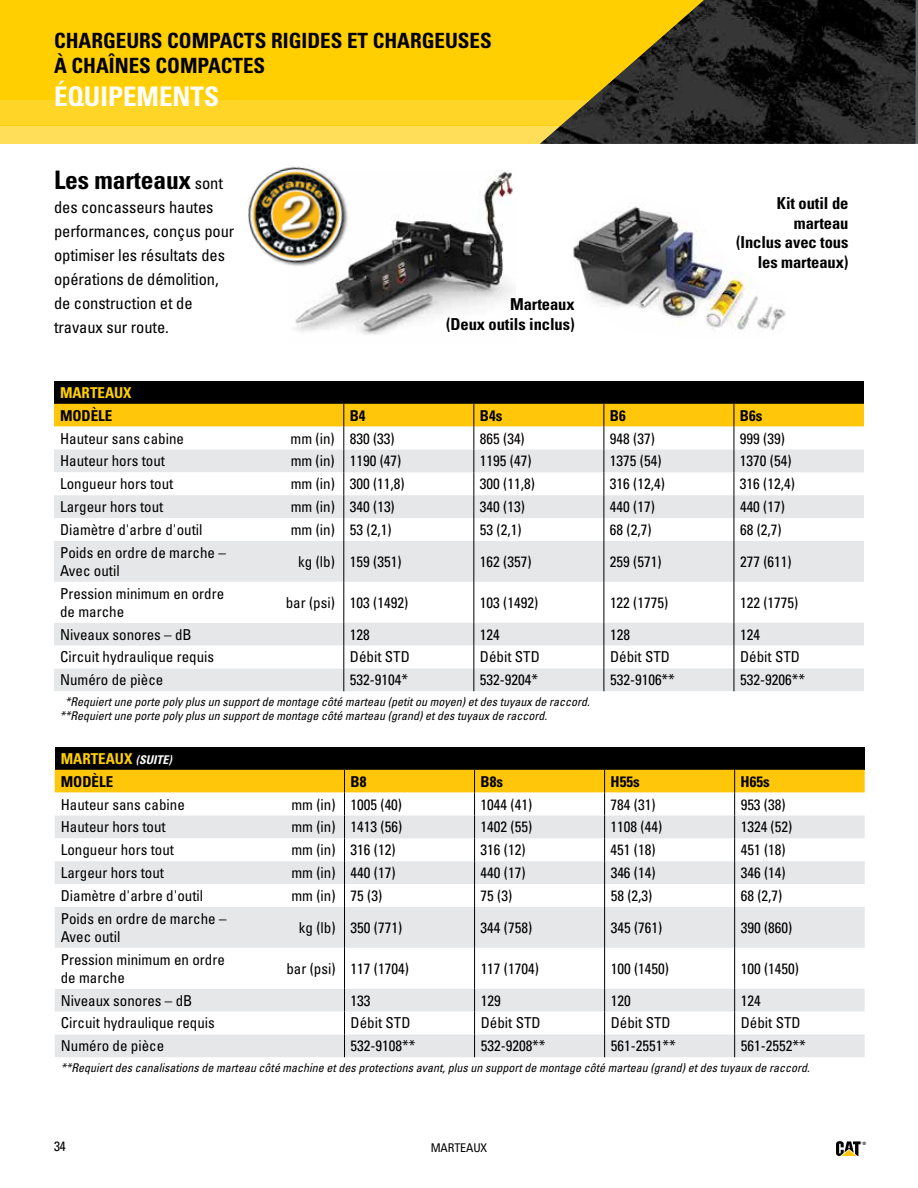
<style>
.page{position:relative;width:918px;height:1188px;background:#fff}
.page>*{position:absolute;margin:0;border:0;box-sizing:border-box;transform-origin:0 0}
.t1{font:700 condensed 27px "Univers LT Std";color:#fff}
.t2{font:700 condensed 25.5px "Univers LT Std";letter-spacing:-.005em;color:#000}
.t3{font:700 condensed 21px/25.2px "Univers LT Std";color:#000}
.t4{font:condensed 16.5px/24px "Univers LT Std";letter-spacing:-.005em;color:#000}
.t5{font:700 condensed 16.5px/19.8px "Univers LT Std";letter-spacing:-.005em;color:#000;text-align:right}
.t6{font:condensed 15px/18px "Univers LT Std";color:#000}
.t7{font:700 condensed 15px/22.8px "Univers LT Std";color:#ffcf01}
.t8{font:700 condensed 15px "Univers LT Std";color:#000}
.t9{font:condensed 13.5px "Univers LT Std";color:#000}
.t10{font:italic condensed 12px/14.4px "Univers LT Std";color:#000}
.t11{font:condensed 12px "Univers LT Std";letter-spacing:-.01em;color:#000}
.t12{font:700 condensed 4.5px "Univers LT Std";color:#000}
.s1{font-weight:400;font-size:16.5px}
.s2{font-style:italic;font-size:12px;color:#fff}
.s3{color:#000}
</style>
<div class="page">
<div style="left:0;top:0;width:904px;height:99px;background:#ffcf01"></div>
<div style="left:0;top:99px;width:904px;height:26px;background:#ffd627"></div>
<div style="left:0;top:125px;width:904px;height:19px;background:#ffdf5a"></div>
<img style="left:540px;top:0;width:376px;height:144px">
<svg style="left:836px;top:1141px;width:25px;height:15px"></svg>
<img style="left:295px;top:170px;width:218px;height:165px">
<div style="left:54px;top:381px;width:810px;height:23px;background:#000"></div>
<svg style="left:54px;top:404px;width:810px;height:287px"></svg>
<div style="left:55px;top:747px;width:810px;height:23px;background:#000"></div>
<svg style="left:55px;top:770px;width:810px;height:287px"></svg>
<img style="left:573px;top:206px;width:213px;height:125px">
<img style="left:245px;top:166px;width:114px;height:114px">
<h3 class="t3" style="left:54px;top:28px;width:439px">CHARGEURS COMPACTS RIGIDES ET CHARGEUSES<br>À CHAÎNES COMPACTES</h3>
<h1 class="t1" style="left:54px;top:80px;width:167px">ÉQUIPEMENTS</h1>
<h2 class="t2" style="left:54px;top:165px;width:171px">Les marteaux <span class="s1">sont</span></h2>
<p class="t4" style="left:54px;top:195px;width:182px">des concasseurs hautes performances, conçus pour optimiser les résultats des opérations de démolition, de construction et de travaux sur route.</p>
<p class="t5" style="left:446px;top:294px;width:130px">Marteaux<br>(Deux outils inclus)</p>
<p class="t5" style="left:736px;top:193px;width:114px">Kit outil de marteau<br>(Inclus avec tous les marteaux)</p>
<p class="t7" style="left:60px;top:381px;width:73px">MARTEAUX</p>
<p class="t8" style="left:60px;top:406px;width:54px">MODÈLE</p>
<p class="t8" style="left:350px;top:406px;width:17px">B4</p>
<p class="t8" style="left:480px;top:406px;width:24px">B4s</p>
<p class="t8" style="left:610px;top:406px;width:17px">B6</p>
<p class="t8" style="left:740px;top:406px;width:24px">B6s</p>
<p class="t6" style="left:60px;top:429px;width:126px">Hauteur sans cabine</p>
<p class="t6" style="left:291px;top:429px;width:106px">mm (in) 830 (33)</p>
<p class="t6" style="left:480px;top:429px;width:46px">865 (34)</p>
<p class="t6" style="left:610px;top:429px;width:46px">948 (37)</p>
<p class="t6" style="left:740px;top:429px;width:46px">999 (39)</p>
<p class="t6" style="left:60px;top:452px;width:106px">Hauteur hors tout</p>
<p class="t6" style="left:291px;top:452px;width:112px">mm (in) 1190 (47)</p>
<p class="t6" style="left:480px;top:452px;width:53px">1195 (47)</p>
<p class="t6" style="left:610px;top:452px;width:53px">1375 (54)</p>
<p class="t6" style="left:740px;top:452px;width:53px">1370 (54)</p>
<p class="t6" style="left:60px;top:475px;width:115px">Longueur hors tout</p>
<p class="t6" style="left:291px;top:475px;width:116px">mm (in) 300 (11,8)</p>
<p class="t6" style="left:480px;top:475px;width:56px">300 (11,8)</p>
<p class="t6" style="left:610px;top:475px;width:56px">316 (12,4)</p>
<p class="t6" style="left:740px;top:475px;width:56px">316 (12,4)</p>
<p class="t6" style="left:60px;top:498px;width:105px">Largeur hors tout</p>
<p class="t6" style="left:291px;top:498px;width:106px">mm (in) 340 (13)</p>
<p class="t6" style="left:480px;top:498px;width:46px">340 (13)</p>
<p class="t6" style="left:610px;top:498px;width:46px">440 (17)</p>
<p class="t6" style="left:740px;top:498px;width:46px">440 (17)</p>
<p class="t6" style="left:60px;top:520px;width:144px">Diamètre d'arbre d'outil</p>
<p class="t6" style="left:291px;top:520px;width:102px">mm (in) 53 (2,1)</p>
<p class="t6" style="left:480px;top:520px;width:43px">53 (2,1)</p>
<p class="t6" style="left:610px;top:520px;width:43px">68 (2,7)</p>
<p class="t6" style="left:740px;top:520px;width:43px">68 (2,7)</p>
<p class="t6" style="left:60px;top:543px;width:167px">Poids en ordre de marche –<br>Avec outil</p>
<p class="t6" style="left:298px;top:552px;width:105px">kg (lb) 159 (351)</p>
<p class="t6" style="left:480px;top:552px;width:53px">162 (357)</p>
<p class="t6" style="left:610px;top:552px;width:53px">259 (571)</p>
<p class="t6" style="left:740px;top:552px;width:53px">277 (611)</p>
<p class="t6" style="left:60px;top:584px;width:166px">Pression minimum en ordre de marche</p>
<p class="t6" style="left:286px;top:593px;width:124px">bar (psi) 103 (1492)</p>
<p class="t6" style="left:480px;top:593px;width:60px">103 (1492)</p>
<p class="t6" style="left:610px;top:593px;width:60px">122 (1775)</p>
<p class="t6" style="left:740px;top:593px;width:60px">122 (1775)</p>
<p class="t6" style="left:60px;top:625px;width:133px">Niveaux sonores – dB</p>
<p class="t6" style="left:350px;top:625px;width:21px">128</p>
<p class="t6" style="left:480px;top:625px;width:21px">124</p>
<p class="t6" style="left:610px;top:625px;width:21px">128</p>
<p class="t6" style="left:740px;top:625px;width:21px">124</p>
<p class="t6" style="left:60px;top:648px;width:156px">Circuit hydraulique requis</p>
<p class="t6" style="left:350px;top:648px;width:62px">Débit STD</p>
<p class="t6" style="left:480px;top:648px;width:62px">Débit STD</p>
<p class="t6" style="left:610px;top:648px;width:61px">Débit STD</p>
<p class="t6" style="left:740px;top:648px;width:62px">Débit STD</p>
<p class="t6" style="left:60px;top:671px;width:105px">Numéro de pièce</p>
<p class="t6" style="left:350px;top:671px;width:60px">532-9104*</p>
<p class="t6" style="left:480px;top:671px;width:60px">532-9204*</p>
<p class="t6" style="left:610px;top:671px;width:66px">532-9106**</p>
<p class="t6" style="left:740px;top:671px;width:66px">532-9206**</p>
<p class="t10" style="left:60px;top:694px;width:531px;text-indent:5px">*Requiert une porte poly plus un support de montage côté marteau (petit ou moyen) et des tuyaux de raccord. **Requiert une porte poly plus un support de montage côté marteau (grand) et des tuyaux de raccord.</p>
<p class="t7" style="left:61px;top:747px;width:113px">MARTEAUX <span class="s2">(SUITE)<br></span><span class="s3">MODÈLE</span></p>
<p class="t8" style="left:351px;top:772px;width:17px">B8</p>
<p class="t8" style="left:481px;top:772px;width:24px">B8s</p>
<p class="t8" style="left:611px;top:772px;width:31px">H55s</p>
<p class="t8" style="left:741px;top:772px;width:31px">H65s</p>
<p class="t6" style="left:61px;top:795px;width:126px">Hauteur sans cabine</p>
<p class="t6" style="left:291px;top:795px;width:112px">mm (in) 1005 (40)</p>
<p class="t6" style="left:481px;top:795px;width:53px">1044 (41)</p>
<p class="t6" style="left:611px;top:795px;width:46px">784 (31)</p>
<p class="t6" style="left:741px;top:795px;width:46px">953 (38)</p>
<p class="t6" style="left:61px;top:818px;width:106px">Hauteur hors tout</p>
<p class="t6" style="left:291px;top:818px;width:112px">mm (in) 1413 (56)</p>
<p class="t6" style="left:481px;top:818px;width:53px">1402 (55)</p>
<p class="t6" style="left:611px;top:818px;width:53px">1108 (44)</p>
<p class="t6" style="left:741px;top:818px;width:53px">1324 (52)</p>
<p class="t6" style="left:61px;top:841px;width:115px">Longueur hors tout</p>
<p class="t6" style="left:291px;top:841px;width:106px">mm (in) 316 (12)</p>
<p class="t6" style="left:481px;top:841px;width:46px">316 (12)</p>
<p class="t6" style="left:611px;top:841px;width:46px">451 (18)</p>
<p class="t6" style="left:741px;top:841px;width:46px">451 (18)</p>
<p class="t6" style="left:61px;top:864px;width:105px">Largeur hors tout</p>
<p class="t6" style="left:291px;top:864px;width:106px">mm (in) 440 (17)</p>
<p class="t6" style="left:481px;top:864px;width:46px">440 (17)</p>
<p class="t6" style="left:611px;top:864px;width:46px">346 (14)</p>
<p class="t6" style="left:741px;top:864px;width:46px">346 (14)</p>
<p class="t6" style="left:61px;top:886px;width:144px">Diamètre d'arbre d'outil</p>
<p class="t6" style="left:291px;top:886px;width:92px">mm (in) 75 (3)</p>
<p class="t6" style="left:481px;top:886px;width:33px">75 (3)</p>
<p class="t6" style="left:611px;top:886px;width:43px">58 (2,3)</p>
<p class="t6" style="left:741px;top:886px;width:43px">68 (2,7)</p>
<p class="t6" style="left:61px;top:909px;width:167px">Poids en ordre de marche –<br>Avec outil</p>
<p class="t6" style="left:299px;top:918px;width:105px">kg (lb) 350 (771)</p>
<p class="t6" style="left:481px;top:918px;width:53px">344 (758)</p>
<p class="t6" style="left:611px;top:918px;width:53px">345 (761)</p>
<p class="t6" style="left:741px;top:918px;width:53px">390 (860)</p>
<p class="t6" style="left:61px;top:950px;width:166px">Pression minimum en ordre de marche</p>
<p class="t6" style="left:286px;top:959px;width:124px">bar (psi) 117 (1704)</p>
<p class="t6" style="left:481px;top:959px;width:60px">117 (1704)</p>
<p class="t6" style="left:611px;top:959px;width:60px">100 (1450)</p>
<p class="t6" style="left:741px;top:959px;width:60px">100 (1450)</p>
<p class="t6" style="left:61px;top:991px;width:133px">Niveaux sonores – dB</p>
<p class="t6" style="left:351px;top:991px;width:21px">133</p>
<p class="t6" style="left:481px;top:991px;width:21px">129</p>
<p class="t6" style="left:611px;top:991px;width:21px">120</p>
<p class="t6" style="left:741px;top:991px;width:21px">124</p>
<p class="t6" style="left:61px;top:1014px;width:156px">Circuit hydraulique requis</p>
<p class="t6" style="left:351px;top:1014px;width:61px">Débit STD</p>
<p class="t6" style="left:481px;top:1014px;width:62px">Débit STD</p>
<p class="t6" style="left:611px;top:1014px;width:61px">Débit STD</p>
<p class="t6" style="left:741px;top:1014px;width:61px">Débit STD</p>
<p class="t6" style="left:61px;top:1037px;width:105px">Numéro de pièce</p>
<p class="t6" style="left:351px;top:1037px;width:66px">532-9108**</p>
<p class="t6" style="left:481px;top:1037px;width:66px">532-9208**</p>
<p class="t6" style="left:611px;top:1037px;width:66px">561-2551**</p>
<p class="t6" style="left:741px;top:1037px;width:66px">561-2552**</p>
<p class="t10" style="left:61px;top:1060px;width:751px">**Requiert des canalisations de marteau côté machine et des protections avant, plus un support de montage côté marteau (grand) et des tuyaux de raccord.</p>
<p class="t9" style="left:54px;top:1138px;width:13px">34</p>
<p class="t12" style="left:862px;top:1140px;width:5px">®</p>
<p class="t11" style="left:431px;top:1140px;width:58px">MARTEAUX</p>
</div>
